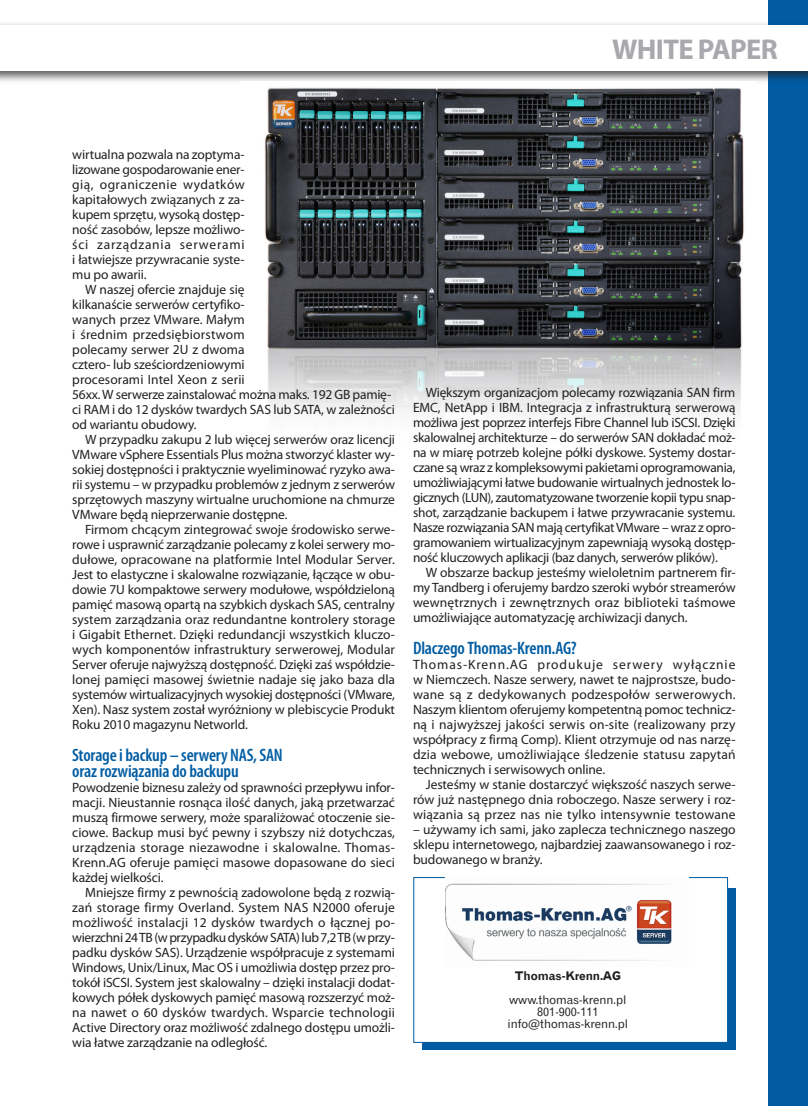
<style>
.page{position:relative;width:808px;height:1106px;background:#fff}
.page>*{position:absolute;margin:0;border:0;box-sizing:border-box;transform-origin:0 0}
.t1{font:700 28.65px "Myriad Pro";letter-spacing:-.025em;color:#a8a9ad}
.whitepaper_srodtyt{font:600 condensed 18px/16.5px "Myriad Pro";letter-spacing:-.01em;color:#015ca3}
.whitepaper_txt_9{font:13.5px/15px "Myriad Pro";letter-spacing:-.01em;color:#231f20;text-align:justify}
.kontakt{font:12px "Gothic 720 EU Normal";letter-spacing:-.005em;color:#231f20}
.kontakt-2{font:12px "Gothic 720 EU Bold";letter-spacing:-.005em;color:#231f20}
</style>
<div class="page">
<div style="left:768px;top:0;width:40px;height:1106px;background:#015ca3"></div>
<div style="left:0;top:21px;width:808px;height:64px;background:#231f20;opacity:.75"></div>
<div style="left:0;top:26px;width:808px;height:45px;background:#fff"></div>
<img style="left:241px;top:81px;width:515px;height:335px">
<div style="left:422px;top:887px;width:314px;height:162px;background:#015ca3"></div>
<div style="left:414px;top:877px;width:313px;height:165px;background:#fff"></div>
<img style="left:445px;top:883px;width:227px;height:78px">
<p class="t1" style="left:612px;top:30px;width:167px">WHITE PAPER</p>
<p class="whitepaper_txt_9" style="left:72px;top:147px;width:174px">wirtualna pozwala na zoptyma&shy;lizowane gospodarowanie ener&shy;gią, ograniczenie wydatków kapitałowych związanych z za&shy;kupem sprzętu, wysoką dostęp&shy;ność zasobów, lepsze możliwo&shy;ści zarządzania serwerami i łatwiejsze przywracanie syste&shy;mu po awarii.</p>
<p class="whitepaper_txt_9" style="left:72px;top:282px;width:324px;text-align:left;text-indent:13px">W naszej ofercie znajduje się<br>kilkanaście serwerów certyfiko-<br>wanych przez VMware. Małym<br>i średnim przedsiębiorstwom<br>polecamy serwer 2U z dwoma<br>cztero- lub sześciordzeniowymi<br>procesorami Intel Xeon z serii<br>56xx. W serwerze zainstalować można maks. 192 GB pamię&shy;ci RAM i do 12 dysków twardych SAS lub SATA, w zależności od wariantu obudowy.</p>
<p class="whitepaper_txt_9" style="left:72px;top:432px;width:324px;text-indent:13px">W przypadku zakupu 2 lub więcej serwerów oraz licencji VMware vSphere Essentials Plus można stworzyć klaster wy&shy;sokiej dostępności i praktycznie wyeliminować ryzyko awa&shy;rii systemu – w przypadku problemów z jednym z serwerów sprzętowych maszyny wirtualne uruchomione na chmurze VMware będą nieprzerwanie dostępne.</p>
<p class="whitepaper_txt_9" style="left:72px;top:522px;width:324px;text-indent:13px">Firmom chcącym zintegrować swoje środowisko serwe&shy;rowe i usprawnić zarządzanie polecamy z kolei serwery mo&shy;dułowe, opracowane na platformie Intel Modular Server.<br>Jest to elastyczne i skalowalne rozwiązanie, łączące w obu&shy;dowie 7U kompaktowe serwery modułowe, współdzieloną pamięć masową opartą na szybkich dyskach SAS, centralny system zarządzania oraz redundantne kontrolery storage i Gigabit Ethernet. Dzięki redundancji wszystkich kluczo&shy;wych komponentów infrastruktury serwerowej, Modular Server oferuje najwyższą dostępność. Dzięki zaś współdzie&shy;lonej pamięci masowej świetnie nadaje się jako baza dla systemów wirtualizacyjnych wysokiej dostępności (VMware, Xen). Nasz system został wyróżniony w plebiscycie Produkt Roku 2010 magazynu Networld.</p>
<p class="whitepaper_srodtyt" style="left:72px;top:746px;width:212px">Storage i backup – serwery NAS, SAN oraz rozwiązania do backupu</p>
<p class="whitepaper_txt_9" style="left:72px;top:780px;width:324px">Powodzenie biznesu zależy od sprawności przepływu infor&shy;macji. Nieustannie rosnąca ilość danych, jaką przetwarzać muszą firmowe serwery, może sparaliżować otoczenie sie&shy;ciowe. Backup musi być pewny i szybszy niż dotychczas, urządzenia storage niezawodne i skalowalne. Thomas-Krenn.AG oferuje pamięci masowe dopasowane do sieci każdej wielkości.</p>
<p class="whitepaper_txt_9" style="left:72px;top:885px;width:324px;text-indent:13px">Mniejsze firmy z pewnością zadowolone będą z rozwią&shy;zań storage firmy Overland. System NAS N2000 oferuje możliwość instalacji 12 dysków twardych o łącznej po&shy;wierzchni 24 TB (w przypadku dysków SATA) lub 7,2 TB (w przy&shy;padku dysków SAS). Urządzenie współpracuje z systemami Windows, Unix/Linux, Mac OS i umożliwia dostęp przez pro&shy;tokół iSCSI. System jest skalowalny – dzięki instalacji dodat&shy;kowych półek dyskowych pamięć masową rozszerzyć moż&shy;na nawet o 60 dysków twardych. Wsparcie technologii Active Directory oraz możliwość zdalnego dostępu umożli&shy;wia łatwe zarządzanie na odległość.</p>
<p class="whitepaper_txt_9" style="left:413px;top:385px;width:324px;text-indent:13px">Większym organizacjom polecamy rozwiązania SAN firm EMC, NetApp i IBM. Integracja z infrastrukturą serwerową możliwa jest poprzez interfejs Fibre Channel lub iSCSI. Dzięki skalowalnej architekturze – do serwerów SAN dokładać moż&shy;na w miarę potrzeb kolejne półki dyskowe. Systemy dostar&shy;czane są wraz z kompleksowymi pakietami oprogramowania, umożliwiającymi łatwe budowanie wirtualnych jednostek lo&shy;gicznych (LUN), zautomatyzowane tworzenie kopii typu snap&shy;shot, zarządzanie backupem i łatwe przywracanie systemu.<br>Nasze rozwiązania SAN mają certyfikat VMware – wraz z opro&shy;gramowaniem wirtualizacyjnym zapewniają wysoką dostęp&shy;ność kluczowych aplikacji (baz danych, serwerów plików).</p>
<p class="whitepaper_txt_9" style="left:413px;top:565px;width:324px;text-indent:13px">W obszarze backup jesteśmy wieloletnim partnerem fir&shy;my Tandberg i oferujemy bardzo szeroki wybór streamerów wewnętrznych i zewnętrznych oraz biblioteki taśmowe umożliwiające automatyzację archiwizacji danych.</p>
<p class="whitepaper_srodtyt" style="left:413px;top:639px;width:165px">Dlaczego Thomas-Krenn.AG?</p>
<p class="whitepaper_txt_9" style="left:413px;top:656px;width:324px">Thomas-Krenn.AG produkuje serwery wyłącznie w Niemczech. Nasze serwery, nawet te najprostsze, budo&shy;wane są z dedykowanych podzespołów serwerowych.<br>Naszym klientom oferujemy kompetentną pomoc technicz&shy;ną i najwyższej jakości serwis on-site (realizowany przy współpracy z firmą Comp). Klient otrzymuje od nas narzę&shy;dzia webowe, umożliwiające śledzenie statusu zapytań technicznych i serwisowych online.</p>
<p class="whitepaper_txt_9" style="left:413px;top:776px;width:324px;text-indent:13px">Jesteśmy w stanie dostarczyć większość naszych serwe&shy;rów już następnego dnia roboczego. Nasze serwery i roz&shy;wiązania są przez nas nie tylko intensywnie testowane</p>
<p class="whitepaper_txt_9" style="left:413px;top:821px;width:324px">– używamy ich sami, jako zaplecza technicznego naszego sklepu internetowego, najbardziej zaawansowanego i roz&shy;budowanego w branży.</p>
<p class="kontakt-2" style="left:515px;top:967px;width:108px">Thomas-Krenn.AG</p>
<p class="kontakt" style="left:509px;top:992px;width:119px">www.thomas-krenn.pl</p>
<p class="kontakt" style="left:537px;top:1004px;width:63px">801-900-111</p>
<p class="kontakt" style="left:507px;top:1016px;width:122px">info@thomas-krenn.pl</p>
</div>
